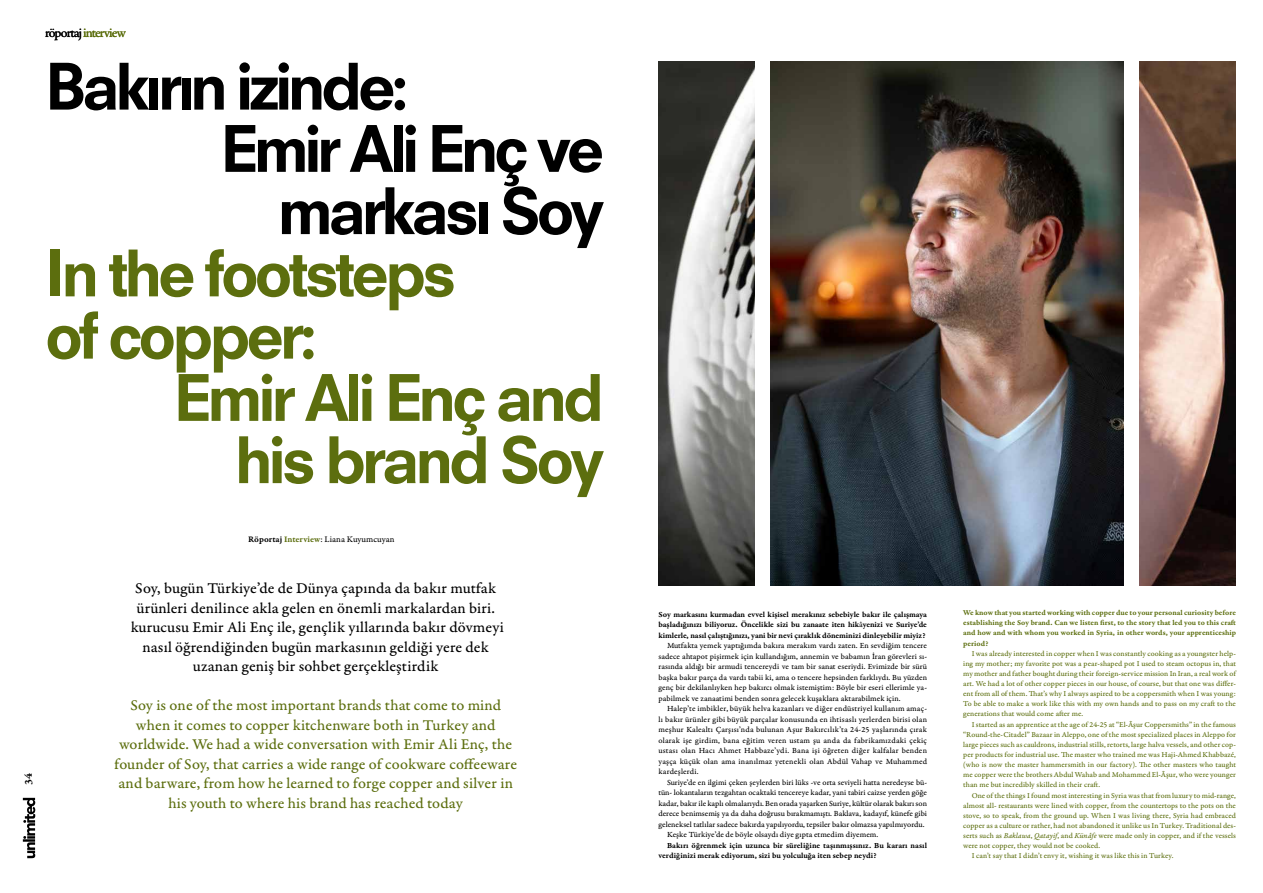
<style>
.page{position:relative;width:1263px;height:893px;background:#fff}
.page>*{position:absolute;margin:0;border:0;box-sizing:border-box;transform-origin:0 0}
.t1{font:800 62.25px/62.2px "Neuzeit SIB";letter-spacing:-.07em;color:#5c6e0e}
.t2{font:800 62.25px "Neuzeit SIB";letter-spacing:-.075em;color:#000}
.t3{font:15.75px/19.5px "Garamond Premr Pro Capt";letter-spacing:.005em;color:#5c6e0e;text-align:center}
.t4{font:15.75px/19.5px "Garamond Premr Pro Capt";letter-spacing:.005em;color:#000;text-align:center}
.t5{font:13.5px "Garamond Premr Pro Capt";letter-spacing:-.07em;color:#5c6e0e}
.t6{font:11.25px "Garamond Premr Pro Smbd Capt";color:#000}
.t7{font:9px "Garamond Premr Pro Capt";letter-spacing:.005em;color:#000}
.t8{font:8.25px/10.5px "Garamond Premr Pro Capt";letter-spacing:-.005em;color:#000;text-align:justify}
.t9{font:8.25px/10.5px "Garamond Premr Pro Smbd Capt";color:#000;text-align:justify}
.t10{font:7.88px/10.1px "Garamond Premr Pro Capt";letter-spacing:.005em;color:#5c6e0e;text-align:justify}
.t11{font:7.88px/10.1px "Garamond Premr Pro Smbd Capt";color:#5c6e0e;text-align:justify}
.s1{color:#000}
.s2{font-family:"Garamond Premr Pro Smbd Capt"}
.s3{font-family:"Garamond Premr Pro Smbd Capt";color:#5c6e0e}
.s4{font-family:"Garamond Premr Pro Capt"}
.s5{font-family:"Garamond Premr Pro It Capt"}
</style>
<div class="page">
<svg style="left:23px;top:798px;width:12px;height:60px"></svg>
<img style="left:770px;top:62px;width:354px;height:523px">
<img style="left:1140px;top:62px;width:96px;height:523px">
<img style="left:658px;top:62px;width:97px;height:523px">
<h3 class="t5" style="left:45px;top:24px;width:82px"><span class="s1">röportaj</span> interview</h3>
<h1 class="t2" style="left:45px;top:49px;width:365px">Bakırın izinde:</h1>
<h1 class="t2" style="left:220px;top:111px;width:386px">Emir Ali Enç ve</h1>
<h1 class="t2" style="left:278px;top:173px;width:328px">markası Soy</h1>
<h1 class="t1" style="left:45px;top:242px;width:413px">In the footsteps of copper:</h1>
<h1 class="t1" style="left:173px;top:366px;width:432px;text-align:right">Emir Ali Enç and his brand Soy</h1>
<p class="t7" style="left:248px;top:533px;width:148px"><span class="s2">Röportaj</span> <span class="s3">Interview</span>: Liana Kuyumcuyan</p>
<h3 class="t6" style="left:21px;top:785px;width:13px;rotate:-90deg">34</h3>
<p class="t4" style="left:131px;top:579px;width:375px">Soy, bugün Türkiye’de de Dünya çapında da bakır mutfak ürünleri denilince akla gelen en önemli markalardan biri. kurucusu Emir Ali Enç ile, gençlik yıllarında bakır dövmeyi nasıl öğrendiğinden bugün markasının geldiği yere dek uzanan geniş bir sohbet gerçekleştirdik</p>
<p class="t3" style="left:114px;top:696px;width:404px">Soy is one of the most important brands that come to mind when it comes to copper kitchenware both in Turkey and worldwide. We had a wide conversation with Emir Ali Enç, the founder of Soy, that carries a wide range of cookware coffeeware and barware, from how he learned to forge copper and silver in his youth to where his brand has reached today</p>
<p class="t9" style="left:658px;top:609px;width:270px">Soy markasını kurmadan evvel kişisel merakınız sebebiyle bakır ile çalışmaya başladığınızı biliyoruz. Öncelikle sizi bu zanaate iten hik<span class="s4">â</span>yenizi ve Suriye’de kimlerle, nasıl çalıştığınızı, yani bir nevi çıraklık döneminizi dinleyebilir miyiz?</p>
<p class="t8" style="left:658px;top:640px;width:270px;text-indent:9px">Mutfakta yemek yaptığımda bakıra merakım vardı zaten. En sevdiğim tencere sadece ahtapot pişirmek için kullandığım, annemin ve babamın İran görevleri sı&shy;rasında aldığı bir armudi tencereydi ve tam bir sanat eseriydi. Evimizde bir sürü başka bakır parça da vardı tabii ki, ama o tencere hepsinden farklıydı. Bu yüzden genç bir dekilanlıyken hep bakırcı olmak istemiştim: Böyle bir eseri ellerimle ya&shy;pabilmek ve zanaatimi benden sonra gelecek kuşaklara aktarabilmek için.</p>
<p class="t8" style="left:658px;top:704px;width:270px;text-indent:9px">Halep’te imbikler, büyük helva kazanları ve diğer endüstriyel kullanım amaç&shy;lı bakır ürünler gibi büyük parçalar konusunda en ihtisaslı yerlerden birisi olan meşhur Kalealtı Çarşısı’nda bulunan Aşur Bakırcılık’ta 24-25 yaşlarında çırak olarak işe girdim, bana eğitim veren ustam şu anda da fabrikamızdaki çekiç ustası olan Hacı Ahmet Habbaze’ydi. Bana işi öğreten diğer kalfalar benden yaşça küçük olan ama inanılmaz yetenekli olan Abdül Vahap ve Muhammed kardeşlerdi.</p>
<p class="t8" style="left:667px;top:777px;width:262px">Suriye’de en ilgimi çeken şeylerden biri lüks -ve orta seviyeli hatta neredeyse bü-</p>
<p class="t8" style="left:658px;top:788px;width:270px">tün- lokantaların tezgahtan ocaktaki tencereye kadar, yani tabiri caizse yerden göğe</p>
<p class="t8" style="left:658px;top:798px;width:270px">kadar, bakır ile kaplı olmalarıydı. Ben orada yaşarken Suriye, kültür olarak bakırı son</p>
<p class="t8" style="left:658px;top:809px;width:270px">derece benimsemiş ya da daha doğrusu bırakmamıştı. Baklava, kadayıf, künefe gibi</p>
<p class="t8" style="left:658px;top:819px;width:268px">geleneksel tatlılar sadece bakırda yapılıyordu, tepsiler bakır olmazsa yapılmıyordu.</p>
<p class="t8" style="left:667px;top:830px;width:213px">Keşke Türkiye’de de böyle olsaydı diye gıpta etmedim diyemem.</p>
<p class="t9" style="left:658px;top:840px;width:270px;text-indent:9px">Bakırı öğrenmek için uzunca bir süreliğine taşınmışsınız. Bu kararı nasıl verdiğinizi merak ediyorum, sizi bu yolculuğa iten sebep neydi?</p>
<p class="t11" style="left:963px;top:608px;width:274px">We know that you started working with copper due to your personal curiosity before establishing the Soy brand. Can we listen first, to the story that led you to this craft and how and with whom you worked in Syria, in other words, your apprenticeship period?</p>
<p class="t10" style="left:963px;top:648px;width:274px;text-indent:9px">I was already interested in copper when I was constantly cooking as a youngster help&shy;ing my mother; my favorite pot was a pear-shaped pot I used to steam octopus in, that my mother and father bought during their foreign-service mission In Iran, a real work of art. We had a lot of other copper pieces in our house, of course, but that one was differ&shy;ent from all of them. That’s why I always aspired to be a coppersmith when I was young:<br>To be able to make a work like this with my own hands and to pass on my craft to the generations that would come after me.</p>
<p class="t10" style="left:963px;top:719px;width:274px;text-indent:9px">I started as an apprentice at the age of 24-25 at “El-Âşur Coppersmiths” in the famous “Round-the-Citadel” Bazaar in Aleppo, one of the most specialized places in Aleppo for large pieces such as cauldrons, industrial stills, retorts, large halva vessels, and other cop&shy;per products for industrial use. The master who trained me was Haji-Ahmed Khabbazé, (who is now the master hammersmith in our factory). The other masters who taught me copper were the brothers Abdul Wahab and Mohammed El-Âşur, who were younger than me but incredibly skilled in their craft.</p>
<p class="t10" style="left:972px;top:790px;width:266px">One of the things I found most interesting in Syria was that from luxury to mid-range,</p>
<p class="t10" style="left:963px;top:800px;width:274px">almost all- restaurants were lined with copper, from the countertops to the pots on the</p>
<p class="t10" style="left:963px;top:810px;width:274px">stove, so to speak, from the ground up. When I was living there, Syria had embraced</p>
<p class="t10" style="left:963px;top:820px;width:274px">copper as a culture or rather, had not abandoned it unlike us In Turkey. Traditional des-</p>
<p class="t10" style="left:963px;top:831px;width:274px">serts such as <span class="s5">Baklawa</span>, <span class="s5">Qatayif</span>, and <span class="s5">Künâfe</span> were made only in copper, and if the vessels</p>
<p class="t10" style="left:963px;top:841px;width:139px">were not copper, they would not be cooked.</p>
<p class="t10" style="left:972px;top:851px;width:203px">I can’t say that I didn’t envy it, wishing it was like this in Turkey.</p>
</div>
